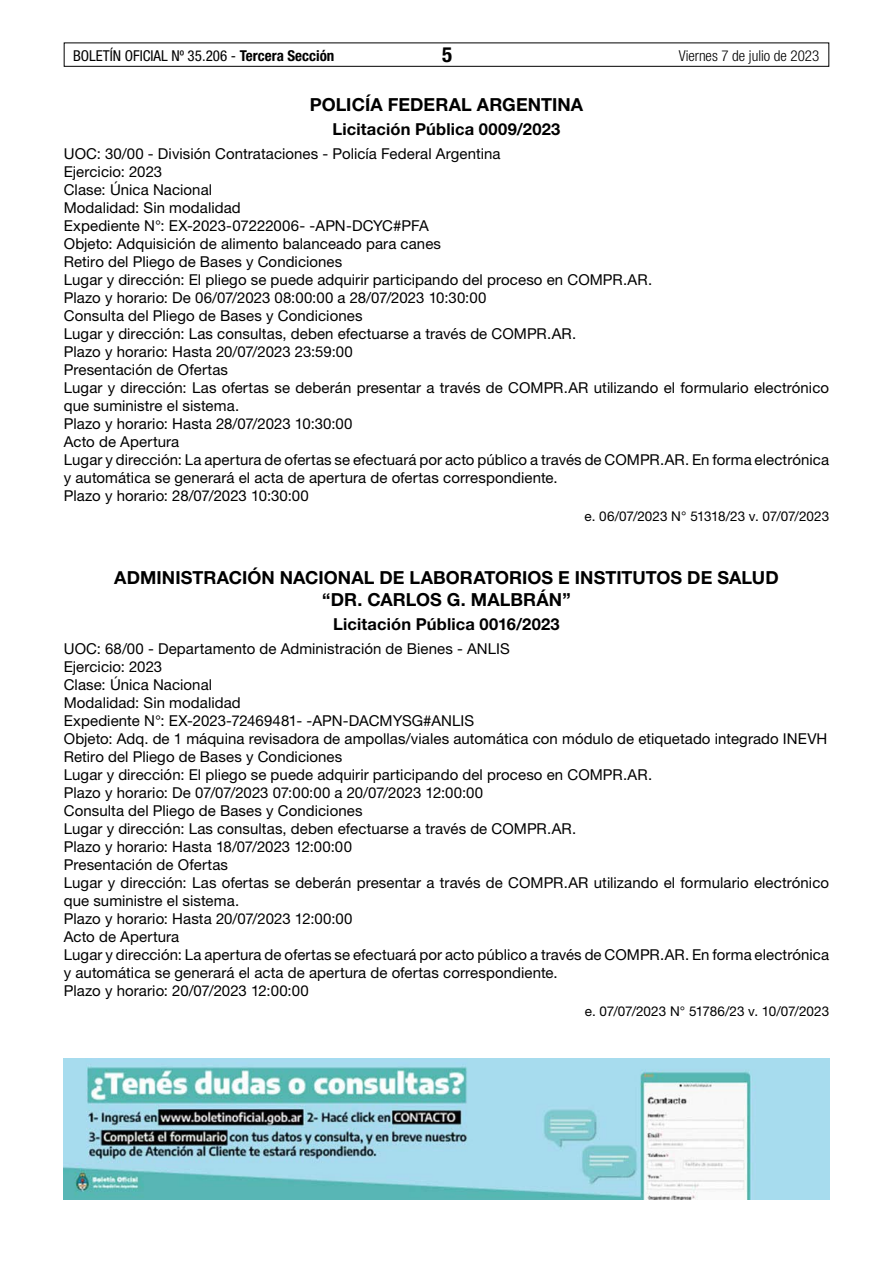
<style>
.page{position:relative;width:893px;height:1263px;background:#fff}
.page>*{position:absolute;margin:0;border:0;box-sizing:border-box;transform-origin:0 0}
.t1{font:700 condensed 21px "Helvetica Neue LT Std";color:#000}
.t2{font:700 18px/21px "Helvetica Neue LT Std";letter-spacing:.005em;color:#000;text-align:center}
.t3{font:700 16.5px "Helvetica Neue LT Std";letter-spacing:.01em;color:#000}
.t4{font:15px/18px "Helvetica Neue LT Std";letter-spacing:.005em;color:#000}
.t5{font:condensed 15px "Helvetica Neue LT Std";color:#000}
.t6{font:300 condensed 15px "Helvetica Neue LT Std";color:#000}
.t7{font:13.5px "Helvetica Neue LT Std";letter-spacing:-.005em;color:#000}
.s1{font-weight:700}
</style>
<div class="page">
<div style="left:64px;top:43px;width:765px;height:24px;border:1px solid #000"></div>
<img style="left:64px;top:1059px;width:765px;height:140px">
<p class="t5" style="left:73px;top:47px;width:263px">BOLETÍN OFICIAL Nº 35.206 - <span class="s1">Tercera Sección</span></p>
<h1 class="t1" style="left:442px;top:42px;width:12px">5</h1>
<p class="t6" style="left:679px;top:47px;width:142px">Viernes 7 de julio de 2023</p>
<p class="t2" style="left:310px;top:93px;width:275px">POLICÍA FEDERAL ARGENTINA</p>
<p class="t3" style="left:332px;top:119px;width:229px">Licitación Pública 0009/2023</p>
<p class="t4" style="left:64px;top:145px;width:767px">UOC: 30/00 - División Contrataciones - Policía Federal Argentina<br>Ejercicio: 2023<br>Clase: Única Nacional<br>Modalidad: Sin modalidad<br>Expediente N°: EX-2023-07222006- -APN-DCYC#PFA<br>Objeto: Adquisición de alimento balanceado para canes<br>Retiro del Pliego de Bases y Condiciones<br>Lugar y dirección: El pliego se puede adquirir participando del proceso en COMPR.AR.<br>Plazo y horario: De 06/07/2023 08:00:00 a 28/07/2023 10:30:00<br>Consulta del Pliego de Bases y Condiciones<br>Lugar y dirección: Las consultas, deben efectuarse a través de COMPR.AR.<br>Plazo y horario: Hasta 20/07/2023 23:59:00<br>Presentación de Ofertas<br>Lugar y dirección: Las ofertas se deberán presentar a través de COMPR.AR utilizando el formulario electrónico que suministre el sistema.<br>Plazo y horario: Hasta 28/07/2023 10:30:00<br>Acto de Apertura<br>Lugar y dirección: La apertura de ofertas se efectuará por acto público a través de COMPR.AR. En forma electrónica y automática se generará el acta de apertura de ofertas correspondiente.<br>Plazo y horario: 28/07/2023 10:30:00</p>
<p class="t7" style="left:584px;top:508px;width:246px">e. 06/07/2023 N° 51318/23 v. 07/07/2023</p>
<p class="t2" style="left:114px;top:567px;width:666px">ADMINISTRACIÓN NACIONAL DE LABORATORIOS E INSTITUTOS DE SALUD “DR. CARLOS G. MALBRÁN”</p>
<p class="t3" style="left:333px;top:614px;width:228px">Licitación Pública 0016/2023</p>
<p class="t4" style="left:64px;top:640px;width:767px">UOC: 68/00 - Departamento de Administración de Bienes - ANLIS<br>Ejercicio: 2023<br>Clase: Única Nacional<br>Modalidad: Sin modalidad<br>Expediente N°: EX-2023-72469481- -APN-DACMYSG#ANLIS<br>Objeto: Adq. de 1 máquina revisadora de ampollas/viales automática con módulo de etiquetado integrado INEVH Retiro del Pliego de Bases y Condiciones<br>Lugar y dirección: El pliego se puede adquirir participando del proceso en COMPR.AR.<br>Plazo y horario: De 07/07/2023 07:00:00 a 20/07/2023 12:00:00<br>Consulta del Pliego de Bases y Condiciones<br>Lugar y dirección: Las consultas, deben efectuarse a través de COMPR.AR.<br>Plazo y horario: Hasta 18/07/2023 12:00:00<br>Presentación de Ofertas<br>Lugar y dirección: Las ofertas se deberán presentar a través de COMPR.AR utilizando el formulario electrónico que suministre el sistema.<br>Plazo y horario: Hasta 20/07/2023 12:00:00<br>Acto de Apertura<br>Lugar y dirección: La apertura de ofertas se efectuará por acto público a través de COMPR.AR. En forma electrónica y automática se generará el acta de apertura de ofertas correspondiente.<br>Plazo y horario: 20/07/2023 12:00:00</p>
<p class="t7" style="left:585px;top:1003px;width:246px">e. 07/07/2023 N° 51786/23 v. 10/07/2023</p>
</div>
